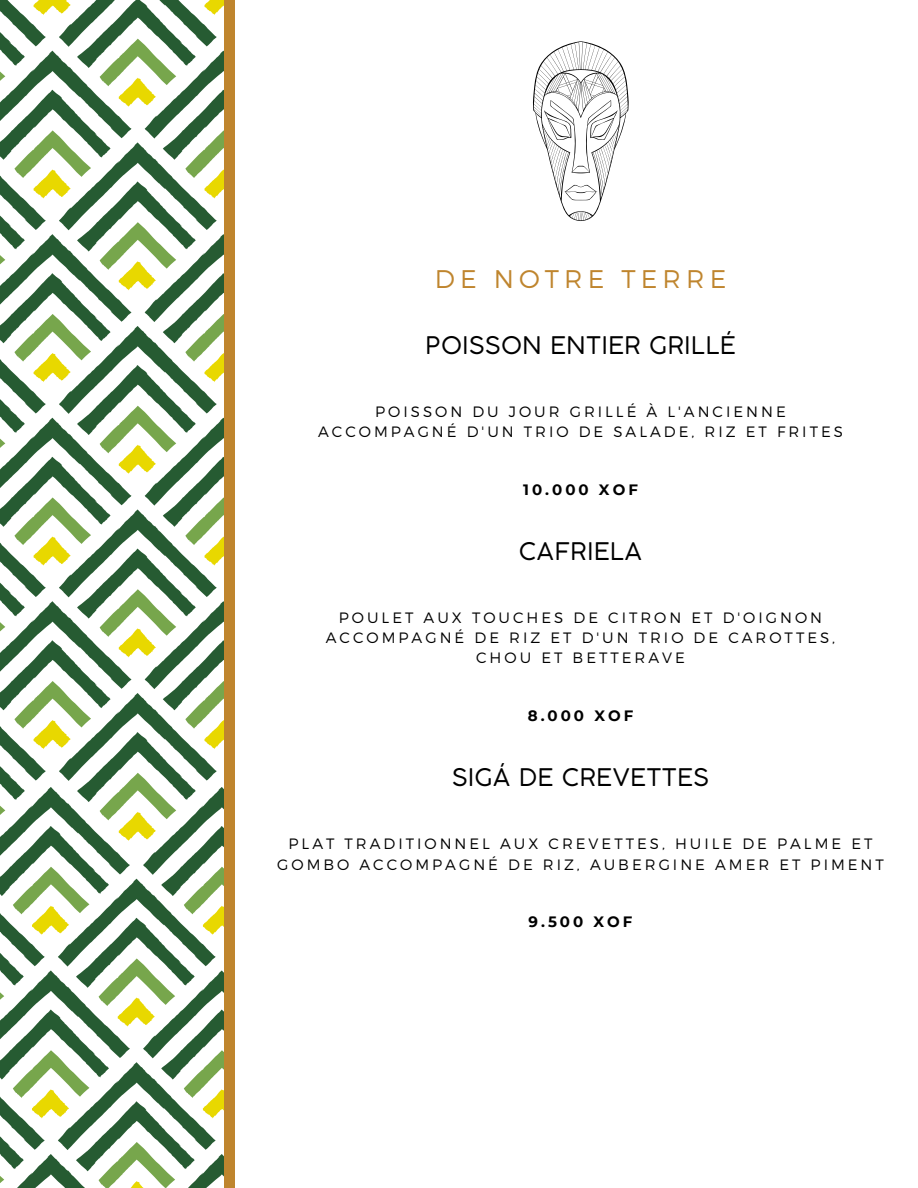
<style>
.page{position:relative;width:918px;height:1188px;background:#fff}
.page>*{position:absolute;margin:0;border:0;box-sizing:border-box;transform-origin:0 0}
.t1{font:300 25.5px "Montserrat";letter-spacing:.2em;color:#bf852e}
.t2{font:24px "Coco Gothic";letter-spacing:.03em;color:#000}
.t3{font:300 15px/20.2px "Montserrat";letter-spacing:.2em;color:#000;text-align:center}
.t4{font:700 15px "Montserrat";letter-spacing:.2em;color:#000}
</style>
<div class="page">
<svg style="left:0;top:0;width:224px;height:1188px"></svg>
<div style="left:224px;top:0;width:10px;height:1188px;background:#bf852e"></div>
<svg style="left:533px;top:41px;width:96px;height:180px"></svg>
<h1 class="t1" style="left:435px;top:263px;width:293px">DE NOTRE TERRE</h1>
<h2 class="t2" style="left:426px;top:336px;width:312px">POISSON ENTIER GRILLÉ</h2>
<p class="t3" style="left:318px;top:401px;width:526px">POISSON DU JOUR GRILLÉ À L'ANCIENNE<br>ACCOMPAGNÉ D'UN TRIO DE SALADE, RIZ ET FRITES</p>
<p class="t4" style="left:523px;top:481px;width:116px">10.000 XOF</p>
<h2 class="t2" style="left:519px;top:542px;width:124px">CAFRIELA</h2>
<p class="t3" style="left:326px;top:606px;width:511px">POULET AUX TOUCHES DE CITRON ET D'OIGNON<br>ACCOMPAGNÉ DE RIZ ET D'UN TRIO DE CAROTTES,<br>CHOU ET BETTERAVE</p>
<p class="t4" style="left:528px;top:707px;width:107px">8.000 XOF</p>
<h2 class="t2" style="left:452px;top:768px;width:258px">SIGÁ DE CREVETTES</h2>
<p class="t3" style="left:277px;top:833px;width:608px">PLAT TRADITIONNEL AUX CREVETTES, HUILE DE PALME ET<br>GOMBO ACCOMPAGNÉ DE RIZ, AUBERGINE AMER ET PIMENT</p>
<p class="t4" style="left:529px;top:913px;width:105px">9.500 XOF</p>
</div>
